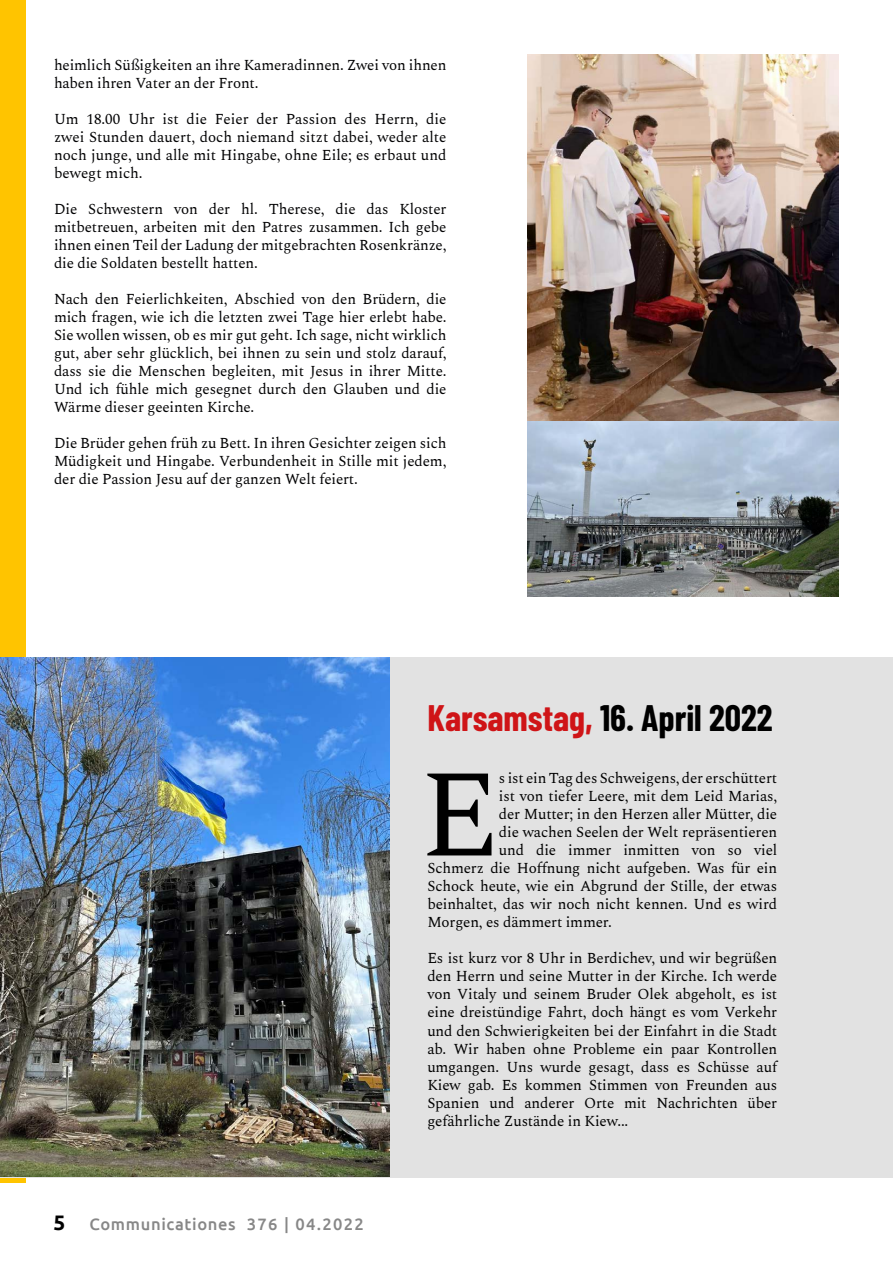
<style>
.page{position:relative;width:893px;height:1263px;background:#fff}
.page>*{position:absolute;margin:0;border:0;box-sizing:border-box;transform-origin:0 0}
.t1{font:124.05px "Spectral";color:#000}
.t2{font:700 36px "Barlow Condensed";color:#000}
.t3{font:500 16.5px "Ubuntu";letter-spacing:.04em;color:#878787}
.t4{font:15px/18px "Spectral";letter-spacing:-.01em;color:#020203;text-align:justify}
.t5{font:15px/18px "Spectral";letter-spacing:-.01em;color:#000;text-align:justify}
.s1{color:#cf1417}
.s2{font-weight:700;font-size:21px;color:#000}
</style>
<div class="page">
<div style="left:0;top:0;width:26px;height:1182px;background:#ffc400"></div>
<div style="left:0;top:657px;width:893px;height:521px;background:#e2e2e2"></div>
<img style="left:527px;top:54px;width:312px;height:543px">
<img style="left:0;top:657px;width:390px;height:520px">
<p class="t4" style="left:54px;top:55px;width:394px">heimlich Süßigkeiten an ihre Kameradinnen. Zwei von ihnen haben ihren Vater an der Front.</p>
<p class="t4" style="left:54px;top:109px;width:394px">Um 18.00 Uhr ist die Feier der Passion des Herrn, die zwei Stunden dauert, doch niemand sitzt dabei, weder alte noch junge, und alle mit Hingabe, ohne Eile; es erbaut und bewegt mich.</p>
<p class="t4" style="left:54px;top:199px;width:394px">Die Schwestern von der hl. Therese, die das Kloster mitbetreuen, arbeiten mit den Patres zusammen. Ich gebe ihnen einen Teil der Ladung der mitgebrachten Rosenkränze, die die Soldaten bestellt hatten.</p>
<p class="t4" style="left:54px;top:289px;width:394px">Nach den Feierlichkeiten, Abschied von den Brüdern, die mich fragen, wie ich die letzten zwei Tage hier erlebt habe.<br>Sie wollen wissen, ob es mir gut geht. Ich sage, nicht wirklich gut, aber sehr glücklich, bei ihnen zu sein und stolz darauf, dass sie die Menschen begleiten, mit Jesus in ihrer Mitte.<br>Und ich fühle mich gesegnet durch den Glauben und die Wärme dieser geeinten Kirche.</p>
<p class="t4" style="left:54px;top:433px;width:394px">Die Brüder gehen früh zu Bett. In ihren Gesichter zeigen sich Müdigkeit und Hingabe. Verbundenheit in Stille mit jedem, der die Passion Jesu auf der ganzen Welt feiert.</p>
<h2 class="t2" style="left:427px;top:692px;width:347px"><span class="s1">Karsamstag,</span> 16. April 2022</h2>
<p class="t3" style="left:54px;top:1213px;width:312px"><span class="s2">5</span> Communicationes 376 | 04.2022</p>
<h1 class="t1" style="left:419px;top:724px;width:82px">E</h1>
<p class="t5" style="left:499px;top:768px;width:280px">s ist ein Tag des Schweigens, der erschüttert</p>
<p class="t5" style="left:499px;top:786px;width:280px">ist von tiefer Leere, mit dem Leid Marias,</p>
<p class="t5" style="left:499px;top:804px;width:280px">der Mutter; in den Herzen aller Mütter, die</p>
<p class="t5" style="left:499px;top:822px;width:280px">die wachen Seelen der Welt repräsentieren</p>
<p class="t5" style="left:499px;top:840px;width:280px">und die immer inmitten von so viel</p>
<p class="t5" style="left:427px;top:858px;width:351px">Schmerz die Hoffnung nicht aufgeben. Was für ein</p>
<p class="t5" style="left:427px;top:876px;width:351px">Schock heute, wie ein Abgrund der Stille, der etwas</p>
<p class="t5" style="left:427px;top:894px;width:351px">beinhaltet, das wir noch nicht kennen. Und es wird</p>
<p class="t5" style="left:427px;top:912px;width:186px">Morgen, es dämmert immer.</p>
<p class="t5" style="left:427px;top:948px;width:351px">Es ist kurz vor 8 Uhr in Berdichev, und wir begrüßen den Herrn und seine Mutter in der Kirche. Ich werde von Vitaly und seinem Bruder Olek abgeholt, es ist eine dreistündige Fahrt, doch hängt es vom Verkehr und den Schwierigkeiten bei der Einfahrt in die Stadt ab. Wir haben ohne Probleme ein paar Kontrollen umgangen. Uns wurde gesagt, dass es Schüsse auf Kiew gab. Es kommen Stimmen von Freunden aus Spanien und anderer Orte mit Nachrichten über gefährliche Zustände in Kiew...</p>
</div>
